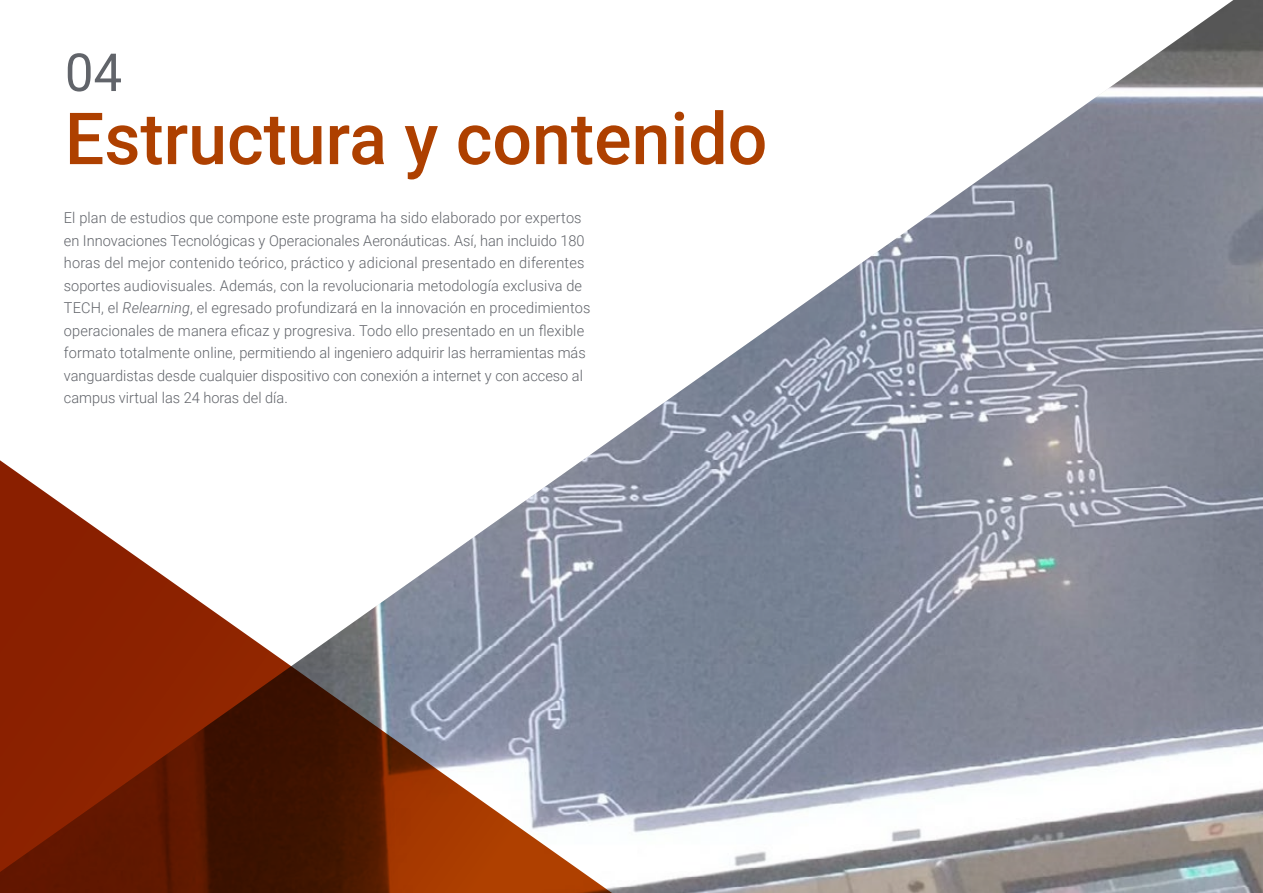
<style>
.page{position:relative;width:1263px;height:893px;background:#fff}
.page>*{position:absolute;margin:0;border:0;box-sizing:border-box;transform-origin:0 0}
.t1{font:500 72px "Roboto";color:#ae4000}
.t2{font:52.5px "Roboto";color:#61646a}
.t3{font:300 15px/22.5px "Roboto";letter-spacing:.01em;color:#61646a}
.s1{font-style:italic}
</style>
<div class="page">
<img style="left:603px;top:0;width:660px;height:893px">
<svg style="left:0;top:446px;width:641px;height:447px"></svg>
<h2 class="t2" style="left:65px;top:36px;width:59px">04</h2>
<h1 class="t1" style="left:65px;top:88px;width:704px">Estructura y contenido</h1>
<p class="t3" style="left:64px;top:206px;width:528px">El plan de estudios que compone este programa ha sido elaborado por expertos en Innovaciones Tecnológicas y Operacionales Aeronáuticas. Así, han incluido 180 horas del mejor contenido teórico, práctico y adicional presentado en diferentes soportes audiovisuales. Además, con la revolucionaria metodología exclusiva de TECH, el <span class="s1">Relearning</span>, el egresado profundizará en la innovación en procedimientos operacionales de manera eficaz y progresiva. Todo ello presentado en un flexible formato totalmente online, permitiendo al ingeniero adquirir las herramientas más vanguardistas desde cualquier dispositivo con conexión a internet y con acceso al campus virtual las 24 horas del día.</p>
</div>
